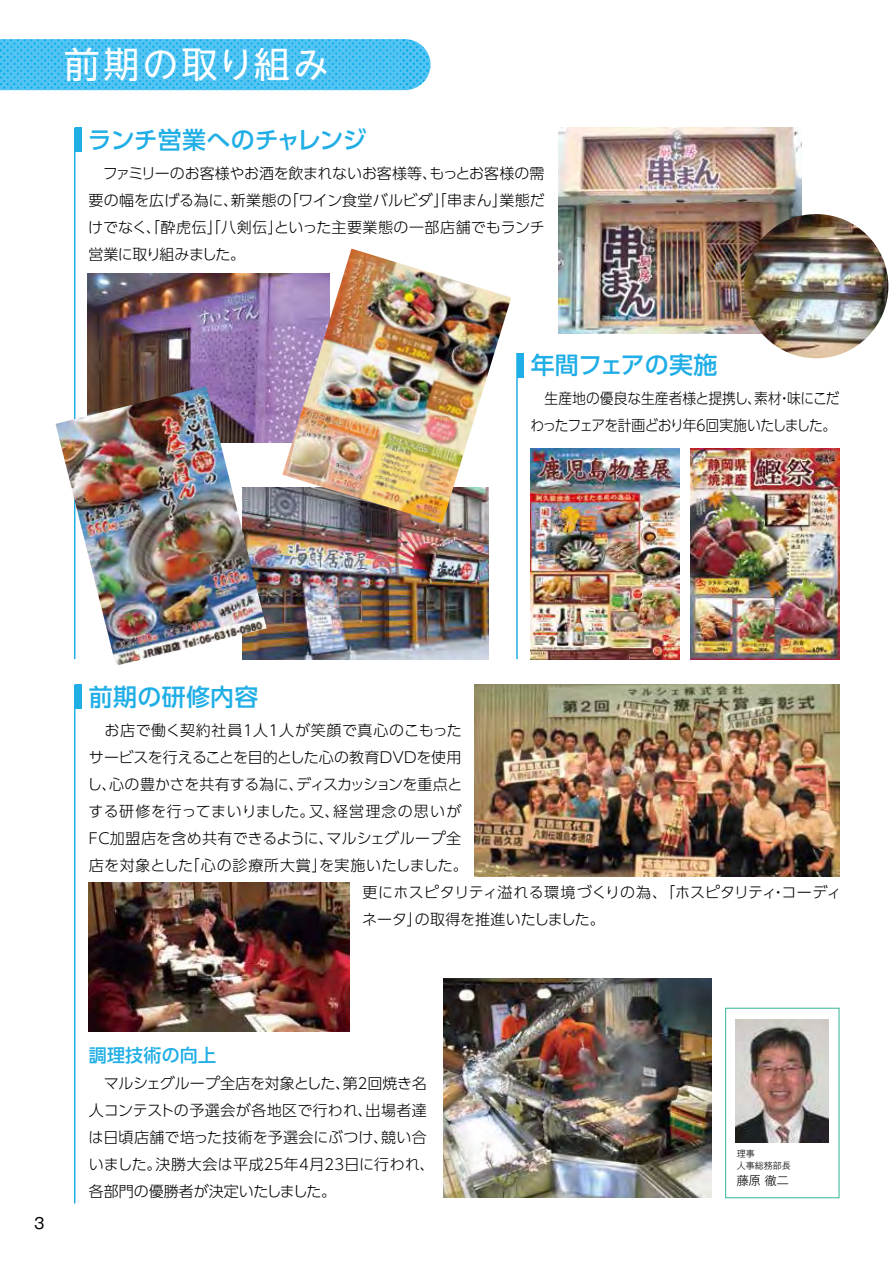
<style>
.page{position:relative;width:893px;height:1263px;background:#fff}
.page>*{position:absolute;margin:0;border:0;box-sizing:border-box;transform-origin:0 0}
.t1{font:36px "UD Shin Go NT Pro";letter-spacing:.08em;color:#fff}
.t2{font:500 24px "UD Shin Go Pro";letter-spacing:.005em;color:#20aee6}
.t3{font:500 24px "UD Shin Go Pro";letter-spacing:-.035em;color:#20aee6}
.t4{font:500 18px "UD Shin Go Pro";letter-spacing:.01em;color:#20aee6}
.t5{font:300 15px/27px "UD Shin Go Pro";color:#000;text-align:justify}
.t6{font:300 15px "UD Shin Go Pro";letter-spacing:.035em;color:#000}
.t7{font:300 15px/27px "UD Shin Go Pro";letter-spacing:-.03em;color:#000;scale:.92 1}
.t8{font:300 15px "UD Shin Go Pro";letter-spacing:-.03em;color:#000}
.t9{font:300 15px "UD Shin Go Pro";letter-spacing:-.035em;color:#000}
.t10{font:300 15px "UD Shin Go Pro";letter-spacing:.02em;color:#000}
.t11{font:300 15px "UD Shin Go Pro";letter-spacing:.045em;color:#000}
.t12{font:15px "Gothic MB101 Pro";color:#000}
.t13{font:300 12px "Gothic MB101 Pro";color:#000}
.t14{font:300 9px/11.6px "Gothic MB101 Pro";color:#000}
</style>
<div class="page">
<div style="left:725px;top:1008px;width:114px;height:190px;border:1px solid #35b597"></div>
<img style="left:267px;top:487px;width:222px;height:172px">
<img style="left:88px;top:274px;width:194px;height:168px">
<img style="left:282px;top:249px;width:229px;height:275px">
<img style="left:89px;top:882px;width:261px;height:149px">
<img style="left:735px;top:1019px;width:93px;height:123px">
<div style="left:75px;top:128px;width:6px;height:24px;background:#20aee6"></div>
<div style="left:75px;top:685px;width:6px;height:24px;background:#20aee6"></div>
<hr style="left:74px;top:128px;width:1px;height:531px;background:#20aee6">
<hr style="left:74px;top:685px;width:1px;height:518px;background:#20aee6">
<div style="left:517px;top:353px;width:6px;height:24px;background:#20aee6"></div>
<hr style="left:516px;top:353px;width:2px;height:306px;background:#20aee6">
<img style="left:558px;top:128px;width:243px;height:206px">
<img style="left:744px;top:214px;width:144px;height:144px;border-radius:72px">
<img style="left:56px;top:386px;width:211px;height:280px">
<img style="left:531px;top:449px;width:148px;height:210px">
<img style="left:691px;top:449px;width:148px;height:210px">
<img style="left:474px;top:685px;width:365px;height:191px">
<img style="left:444px;top:978px;width:268px;height:220px">
<svg style="left:0;top:39px;width:431px;height:52px;background:#4ec2f0"></svg>
<img style="left:291px;top:83px;width:111px;height:2px">
<img style="left:287px;top:73px;width:111px;height:2px">
<img style="left:291px;top:63px;width:111px;height:2px">
<img style="left:287px;top:52px;width:111px;height:3px">
<img style="left:291px;top:42px;width:111px;height:3px">
<img style="left:294px;top:39px;width:104px;height:2px">
<h1 class="t1" style="left:64px;top:36px;width:267px">前期の取り組み</h1>
<h2 class="t3" style="left:88px;top:120px;width:280px">ランチ営業へのチャレンジ</h2>
<p class="t5" style="left:88px;top:159px;width:458px">　ファミリーのお客様やお酒を飲まれないお客様等、もっとお客様の需要の幅を広げる為に、新業態の「ワイン食堂バルビダ」「串まん」業態だけでなく、「酔虎伝」「八剣伝」といった主要業態の一部店舗でもランチ営業に取り組みました。</p>
<h2 class="t2" style="left:531px;top:346px;width:188px">年間フェアの実施</h2>
<p class="t7" style="left:530px;top:385px;width:338px">　生産地の優良な生産者様と提携し、素材・味にこだわったフェアを計画どおり年6回実施いたしました。</p>
<h2 class="t2" style="left:89px;top:677px;width:171px">前期の研修内容</h2>
<p class="t6" style="left:89px;top:718px;width:374px">　お店で働く契約社員１人１人が笑顔で真心のこもった</p>
<p class="t9" style="left:89px;top:745px;width:374px">サービスを行えることを目的とした心の教育ＤＶＤを使用</p>
<p class="t8" style="left:87px;top:772px;width:377px">し、心の豊かさを共有する為に、ディスカッションを重点と</p>
<p class="t11" style="left:89px;top:799px;width:374px">する研修を行ってまいりました。又、経営理念の思いが</p>
<p class="t10" style="left:89px;top:826px;width:374px">FC加盟店を含め共有できるように、マルシェグループ全</p>
<p class="t6" style="left:89px;top:853px;width:381px">店を対象とした「心の診療所大賞」を実施いたしました。</p>
<p class="t5" style="left:362px;top:878px;width:480px">更にホスピタリティ溢れる環境づくりの為、｢ホスピタリティ・コーディ</p>
<p class="t5" style="left:362px;top:905px;width:244px">ネータ｣の取得を推進いたしました。</p>
<p class="t12" style="left:34px;top:1211px;width:12px">3</p>
<p class="t4" style="left:89px;top:1040px;width:129px">調理技術の向上</p>
<p class="t5" style="left:89px;top:1069px;width:347px;text-align:left">　マルシェグループ全店を対象とした、第２回焼き名人コンテストの予選会が各地区で行われ、出場者達は日頃店舗で培った技術を予選会にぶつけ、競い合いました。決勝大会は平成25年４月２３日に行われ、各部門の優勝者が決定いたしました。</p>
<p class="t14" style="left:737px;top:1147px;width:55px">理事<br>人事総務部長</p>
<p class="t13" style="left:737px;top:1170px;width:53px">藤原 徹二</p>
</div>
